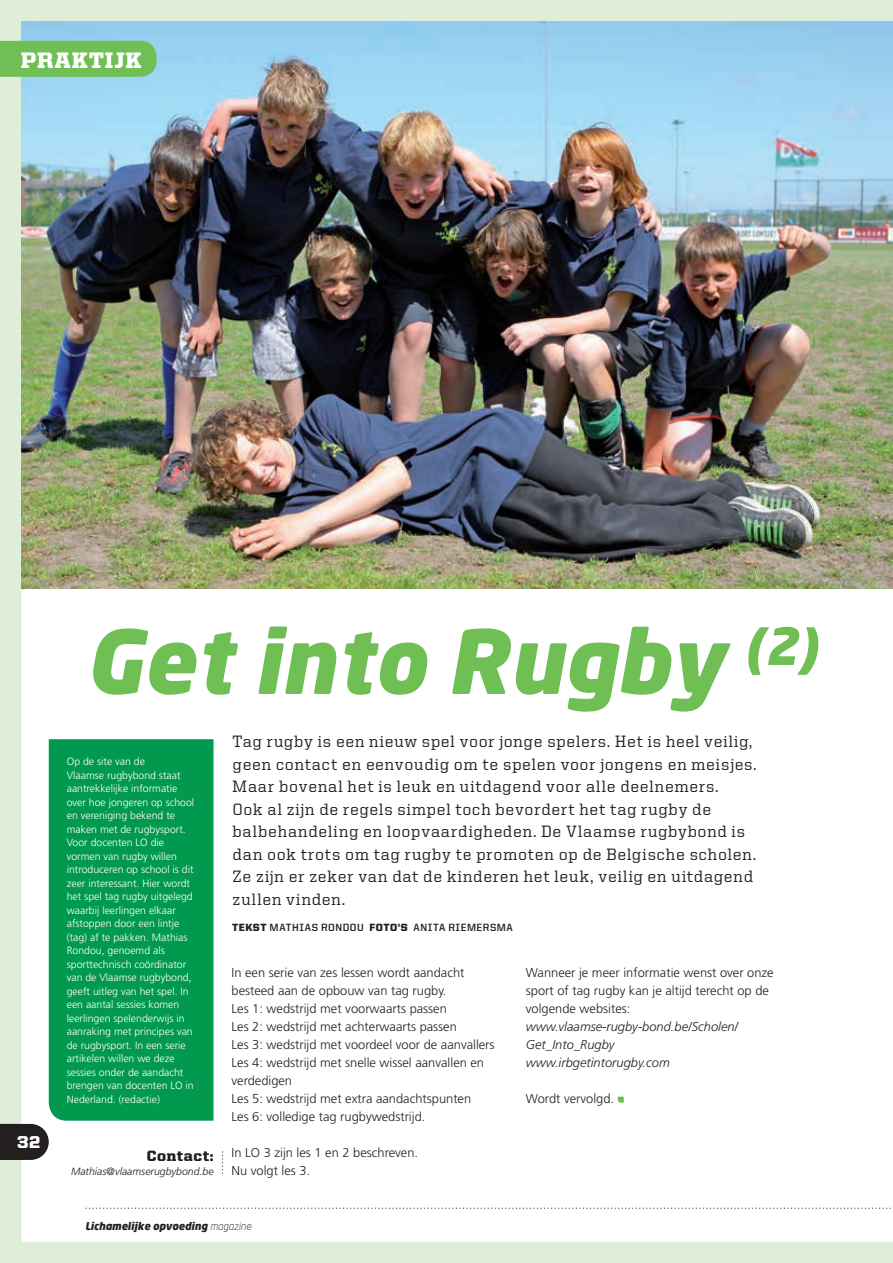
<style>
.page{position:relative;width:893px;height:1263px;background:#dfeed8}
.page>*{position:absolute;margin:0;border:0;box-sizing:border-box;transform-origin:0 0}
.t1{font:italic 900 87px "Neo Sans";color:#6fbf54}
.t2{font:900 22.5px "United Serif Reg";letter-spacing:.035em;color:#fff}
.t3{font:900 17.25px "United Sans Reg";color:#fff}
.t4{font:500 16.5px/22.5px "United Serif Reg";letter-spacing:.045em;color:#231f20}
.t5{font:900 15px "United Serif Reg";letter-spacing:.04em;color:#231f20}
.t6{font:300 12.75px/18px "Frutiger LT Std";color:#231f20}
.t7{font:italic 300 12.75px/18px "Frutiger LT Std";color:#231f20}
.t8{font:300 10.5px/13.5px "Frutiger LT Std";color:#fff}
.t9{font:700 10.5px "United Sans Reg";letter-spacing:.05em;color:#231f20}
.t10{font:italic 900 10.5px "Neo Sans";color:#231f20}
.t11{font:italic 300 10.5px "Frutiger LT Std";color:#231f20}
.s1{font-weight:900}
.s2{font-weight:300}
</style>
<div class="page">
<div style="left:21px;top:588px;width:872px;height:654px;background:#fff"></div>
<img style="left:21px;top:21px;width:872px;height:567px">
<svg style="left:618px;top:1097px;width:6px;height:6px"></svg>
<div style="left:0;top:41px;width:157px;height:36px;background:#6fbf54"></div>
<div style="left:49px;top:739px;width:165px;height:382px;background:#00994e"></div>
<svg style="left:222px;top:1150px;width:2px;height:24px"></svg>
<svg style="left:0;top:1124px;width:49px;height:36px;background:#353132"></svg>
<svg style="left:85px;top:1207px;width:808px;height:2px;background:#e0e0e0"></svg>
<h2 class="t2" style="left:21px;top:48px;width:122px">PRAKTIJK</h2>
<h3 class="t3" style="left:17px;top:1133px;width:24px">32</h3>
<h1 class="t1" style="left:85px;top:605px;width:734px">Get into Rugby <sup>(2)</sup></h1>
<p class="t8" style="left:67px;top:755px;width:129px">Op de site van de<br>Vlaamse rugbybond staat aantrekkelijke informatie over hoe jongeren op school en vereniging bekend te maken met de rugbysport.<br>Voor docenten LO die vormen van rugby willen introduceren op school is dit zeer interessant. Hier wordt het spel tag rugby uitgelegd waarbij leerlingen elkaar afstoppen door een lintje (tag) af te pakken. Mathias<br>Rondou, genoemd als sporttechnisch coördinator van de Vlaamse rugbybond, geeft uitleg van het spel. In een aantal sessies komen leerlingen spelenderwijs in aanraking met principes van de rugbysport. In een serie artikelen willen we deze sessies onder de aandacht brengen van docenten LO in<br>Nederland. (redactie)</p>
<h3 class="t5" style="left:147px;top:1148px;width:68px">Contact:</h3>
<p class="t11" style="left:71px;top:1165px;width:144px">Mathias@vlaamserugbybond.be</p>
<p class="t4" style="left:233px;top:730px;width:526px">Tag rugby is een nieuw spel voor jonge spelers. Het is heel veilig, geen contact en eenvoudig om te spelen voor jongens en meisjes.<br>Maar bovenal het is leuk en uitdagend voor alle deelnemers.<br>Ook al zijn de regels simpel toch bevordert het tag rugby de balbehandeling en loopvaardigheden. De Vlaamse rugbybond is dan ook trots om tag rugby te promoten op de Belgische scholen.<br>Ze zijn er zeker van dat de kinderen het leuk, veilig en uitdagend zullen vinden.</p>
<p class="t9" style="left:232px;top:921px;width:282px"><span class="s1">TEKST</span> MATHIAS RONDOU <span class="s1">FOTO’S</span> ANITA RIEMERSMA</p>
<p class="t6" style="left:232px;top:963px;width:265px">In een serie van zes lessen wordt aandacht besteed aan de opbouw van tag rugby.<br>Les 1: wedstrijd met voorwaarts passen<br>Les 2: wedstrijd met achterwaarts passen<br>Les 3: wedstrijd met voordeel voor de aanvallers Les 4: wedstrijd met snelle wissel aanvallen en verdedigen<br>Les 5: wedstrijd met extra aandachtspunten<br>Les 6: volledige tag rugbywedstrijd.</p>
<p class="t6" style="left:232px;top:1143px;width:188px">In LO 3 zijn les 1 en 2 beschreven.<br>Nu volgt les 3.</p>
<p class="t6" style="left:526px;top:963px;width:249px">Wanneer je meer informatie wenst over onze sport of tag rugby kan je altijd terecht op de volgende websites:</p>
<p class="t7" style="left:526px;top:1017px;width:214px">www.vlaamse-rugby-bond.be/Scholen/<br>Get_Into_Rugby www.irbgetintorugby.com</p>
<p class="t6" style="left:526px;top:1089px;width:90px">Wordt vervolgd.</p>
<p class="t10" style="left:85px;top:1219px;width:168px">Lichamelijke opvoeding <span class="s2">magazine</span></p>
</div>
